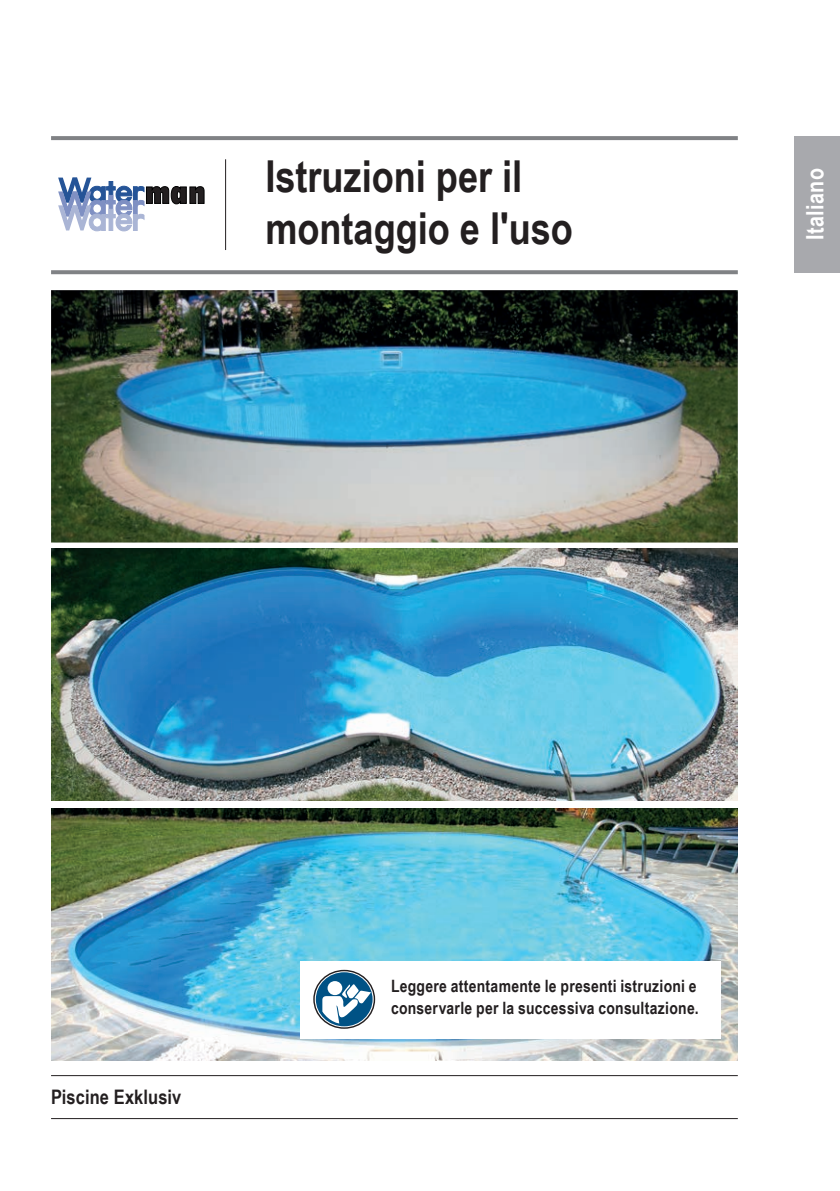
<style>
.page{position:relative;width:840px;height:1191px;background:#fff}
.page>*{position:absolute;margin:0;border:0;box-sizing:border-box;transform-origin:0 0}
.t1{font:700 44px/52px "Arial Narrow";color:#231f20}
.t2{font:700 24px "Arial Narrow";letter-spacing:.02em;color:#fff}
.t3{font:700 20px "Arial Narrow";letter-spacing:.005em;color:#231f20}
.t4{font:700 17px/22px "Arial Narrow";letter-spacing:.015em;color:#231f20}
</style>
<div class="page">
<img style="left:51px;top:808px;width:686px;height:252px">
<hr style="left:51px;top:1075px;width:686px;height:1px;background:#231f20">
<hr style="left:51px;top:1118px;width:686px;height:1px;background:#231f20">
<svg style="left:58px;top:178px;width:146px;height:53px"></svg>
<div style="left:794px;top:136px;width:45px;height:136px;background:#a8a9ad"></div>
<svg style="left:51px;top:270px;width:686px;height:4px;background:#87888b"></svg>
<svg style="left:51px;top:136px;width:686px;height:4px;background:#838588"></svg>
<hr style="left:225px;top:159px;width:1px;height:91px;background:#231f20">
<div style="left:300px;top:960px;width:420px;height:78px;background:#fff"></div>
<div style="left:313px;top:969px;width:62px;height:59px;border:1px solid #231f20;border-radius:50%"></div>
<svg style="left:315px;top:972px;width:57px;height:54px"></svg>
<img style="left:51px;top:290px;width:686px;height:252px">
<img style="left:51px;top:548px;width:686px;height:253px">
<h1 class="t1" style="left:265px;top:149px;width:309px">Istruzioni per il montaggio e l'uso</h1>
<h2 class="t2" style="left:796px;top:240px;width:74px;rotate:-90deg">Italiano</h2>
<p class="t3" style="left:51px;top:1082px;width:132px">Piscine Exklusiv</p>
<p class="t4" style="left:391px;top:974px;width:309px">Leggere attentamente le presenti istruzioni e conservarle per la successiva consultazione.</p>
</div>
